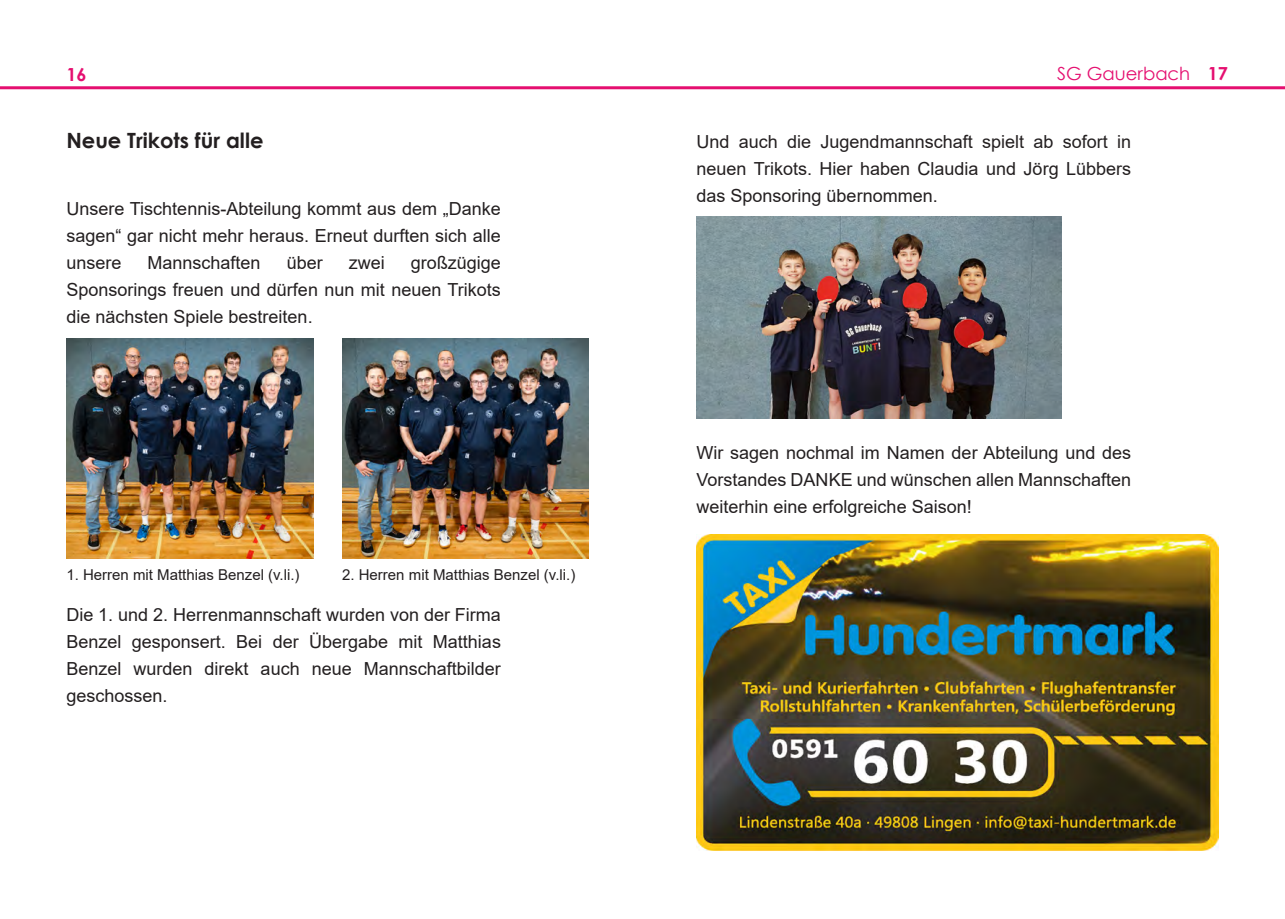
<style>
.page{position:relative;width:1285px;height:919px;background:#fff}
.page>*{position:absolute;margin:0;border:0;box-sizing:border-box;transform-origin:0 0}
.t1{font:700 21px "Century Gothic";color:#231f20}
.t2{font:18px/27px "Arial";color:#231f20;text-align:justify}
.t3{font:18px "Century Gothic";color:#e50f70}
.t4{font:700 18px "Century Gothic";color:#e50f70}
.t5{font:15px "Arial";color:#231f20}
.s1{font-weight:700}
</style>
<div class="page">
<hr style="left:0;top:86px;width:1284px;height:3px;background:#e50f70">
<img style="left:66px;top:338px;width:247px;height:220px">
<img style="left:342px;top:338px;width:246px;height:220px">
<img style="left:696px;top:216px;width:364px;height:202px">
<img style="left:696px;top:534px;width:522px;height:316px">
<p class="t4" style="left:66px;top:67px;width:22px">16</p>
<p class="t3" style="left:1057px;top:67px;width:172px">SG Gauerbach <span class="s1">17</span></p>
<p class="t1" style="left:66px;top:132px;width:198px">Neue Trikots für alle</p>
<p class="t2" style="left:66px;top:197px;width:436px">Unsere Tischtennis-Abteilung kommt aus dem „Danke sagen“ gar nicht mehr heraus. Erneut durften sich alle unsere</p>
<p class="t2" style="left:66px;top:251px;width:436px;text-indent:344px">großzügige Sponsorings freuen und dürfen nun mit neuen Trikots die nächsten Spiele bestreiten.</p>
<p class="t2" style="left:147px;top:251px;width:115px">Mannschaften</p>
<p class="t2" style="left:287px;top:251px;width:38px">über</p>
<p class="t2" style="left:349px;top:251px;width:37px">zwei</p>
<p class="t5" style="left:66px;top:569px;width:235px">1. Herren mit Matthias Benzel (v.li.)</p>
<p class="t5" style="left:342px;top:569px;width:235px">2. Herren mit Matthias Benzel (v.li.)</p>
<p class="t2" style="left:66px;top:602px;width:436px">Die 1. und 2. Herrenmannschaft wurden von der Firma Benzel gesponsert. Bei der Übergabe mit Matthias Benzel wurden direkt auch neue Mannschaftbilder geschossen.</p>
<p class="t2" style="left:696px;top:130px;width:436px">Und auch die Jugendmannschaft spielt ab sofort in neuen Trikots. Hier haben Claudia und Jörg Lübbers das Sponsoring übernommen.</p>
<p class="t2" style="left:696px;top:440px;width:436px">Wir sagen nochmal im Namen der Abteilung und des Vorstandes DANKE und wünschen allen Mannschaften weiterhin eine erfolgreiche Saison!</p>
</div>
